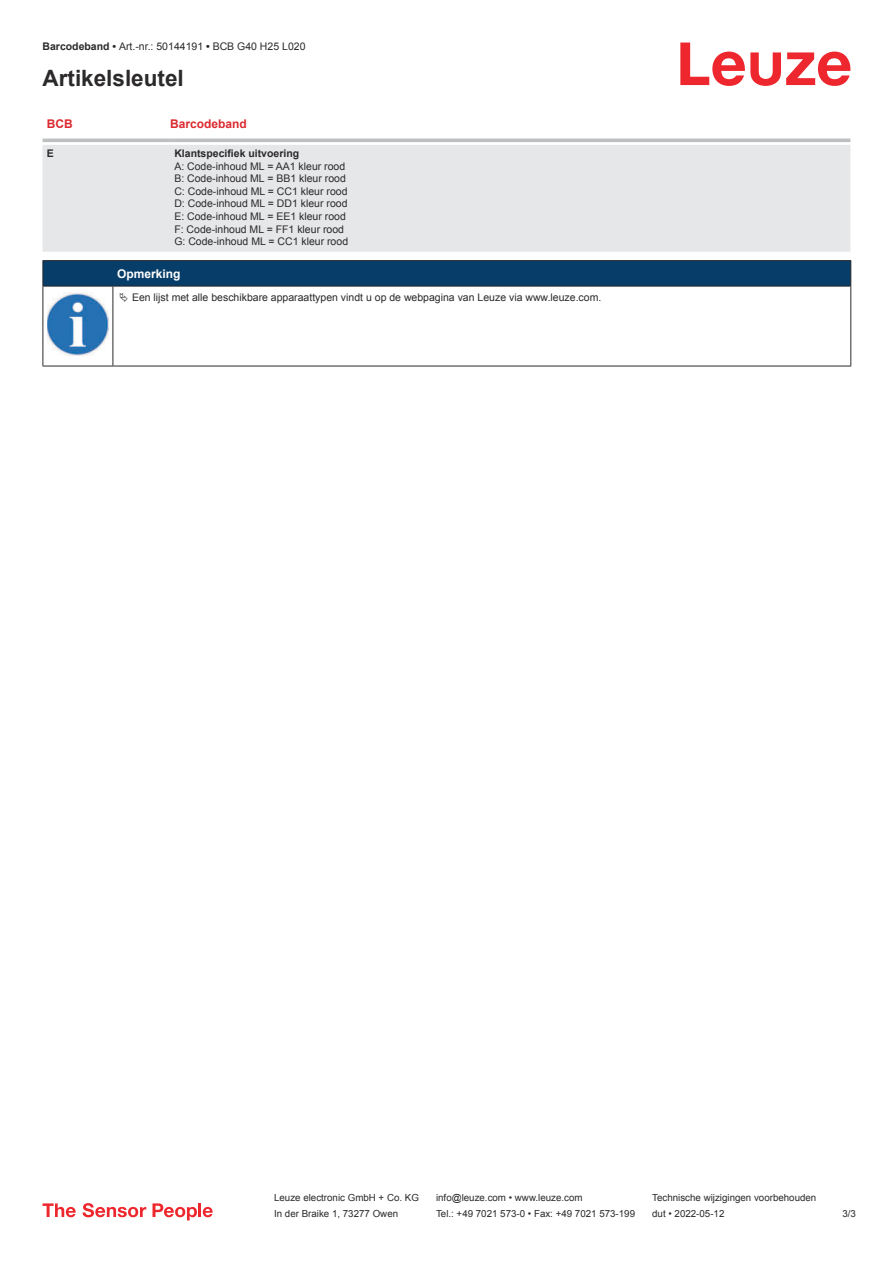
<style>
.page{position:relative;width:893px;height:1263px;background:#fff}
.page>*{position:absolute;margin:0;border:0;box-sizing:border-box;transform-origin:0 0}
.t1{font:700 22.5px "Arial";color:#2b292a}
.t2{font:700 12px "Arial";color:#db2a30}
.t3{font:700 12px "Arial";color:#fff}
.t4{font:10.5px/12.6px "Arial";color:#2b292a}
.t5{font:700 10.5px "Arial";color:#2b292a}
.t6{font:9.75px "Arial";color:#2b292a}
.s1{font-weight:700}
</style>
<div class="page">
<svg style="left:680px;top:43px;width:170px;height:43px"></svg>
<svg style="left:43px;top:138px;width:807px;height:1px"></svg>
<div style="left:43px;top:145px;width:807px;height:107px;background:#e6e7e9"></div>
<hr style="left:43px;top:139px;width:127px;height:3px;background:#bdbfc1">
<hr style="left:170px;top:139px;width:680px;height:3px;background:#bdbfc1">
<svg style="left:43px;top:1203px;width:33px;height:14px"></svg>
<svg style="left:83px;top:1203px;width:63px;height:14px"></svg>
<svg style="left:153px;top:1203px;width:44px;height:17px"></svg>
<hr style="left:198px;top:1203px;width:3px;height:14px;background:#ed272d">
<svg style="left:203px;top:1207px;width:10px;height:10px"></svg>
<svg style="left:44px;top:287px;width:806px;height:79px"></svg>
<hr style="left:43px;top:260px;width:70px;height:1px;background:#2b292a">
<hr style="left:43px;top:286px;width:70px;height:1px;background:#2b292a">
<hr style="left:113px;top:260px;width:738px;height:1px;background:#2b292a">
<div style="left:43px;top:261px;width:808px;height:25px;background:#063d69"></div>
<hr style="left:113px;top:286px;width:738px;height:1px;background:#2b292a">
<hr style="left:43px;top:286px;width:1px;height:75px;background:#2b292a">
<hr style="left:113px;top:286px;width:1px;height:75px;background:#2b292a">
<hr style="left:850px;top:286px;width:1px;height:75px;background:#2b292a">
<hr style="left:43px;top:366px;width:70px;height:1px;background:#2b292a">
<hr style="left:113px;top:366px;width:738px;height:1px;background:#2b292a">
<img style="left:47px;top:292px;width:61px;height:63px">
<div style="left:115px;top:287px;width:734px;height:20px;background:#fff"></div>
<p class="t4" style="left:43px;top:41px;width:264px"><span class="s1">Barcodeband •</span> Art.-nr.: 50144191 <span class="s1">•</span> BCB G40 H25 L020</p>
<h1 class="t1" style="left:43px;top:70px;width:143px">Artikelsleutel</h1>
<p class="t2" style="left:47px;top:119px;width:27px">BCB</p>
<p class="t2" style="left:170px;top:119px;width:78px">Barcodeband</p>
<p class="t5" style="left:47px;top:149px;width:9px">E</p>
<p class="t5" style="left:174px;top:149px;width:126px">Klantspecifiek uitvoering</p>
<p class="t4" style="left:174px;top:161px;width:175px">A: Code-inhoud ML = AA1 kleur rood B: Code-inhoud ML = BB1 kleur rood C: Code-inhoud ML = CC1 kleur rood D: Code-inhoud ML = DD1 kleur rood E: Code-inhoud ML = EE1 kleur rood F: Code-inhoud ML = FF1 kleur rood G: Code-inhoud ML = CC1 kleur rood</p>
<p class="t3" style="left:117px;top:269px;width:65px">Opmerking</p>
<p class="t4" style="left:132px;top:292px;width:471px">Een lijst met alle beschikbare apparaattypen vindt u op de webpagina van Leuze via www.leuze.com.</p>
<p class="t6" style="left:274px;top:1194px;width:146px">Leuze electronic GmbH + Co. KG</p>
<p class="t6" style="left:436px;top:1194px;width:148px">info@leuze.com • www.leuze.com</p>
<p class="t6" style="left:652px;top:1194px;width:166px">Technische wijzigingen voorbehouden</p>
<p class="t6" style="left:274px;top:1210px;width:126px">In der Braike 1, 73277 Owen</p>
<p class="t6" style="left:436px;top:1210px;width:201px">Tel.: +49 7021 573-0 • Fax: +49 7021 573-199</p>
<p class="t6" style="left:652px;top:1210px;width:74px">dut • 2022-05-12</p>
<p class="t6" style="left:842px;top:1210px;width:15px">3 /3</p>
</div>
